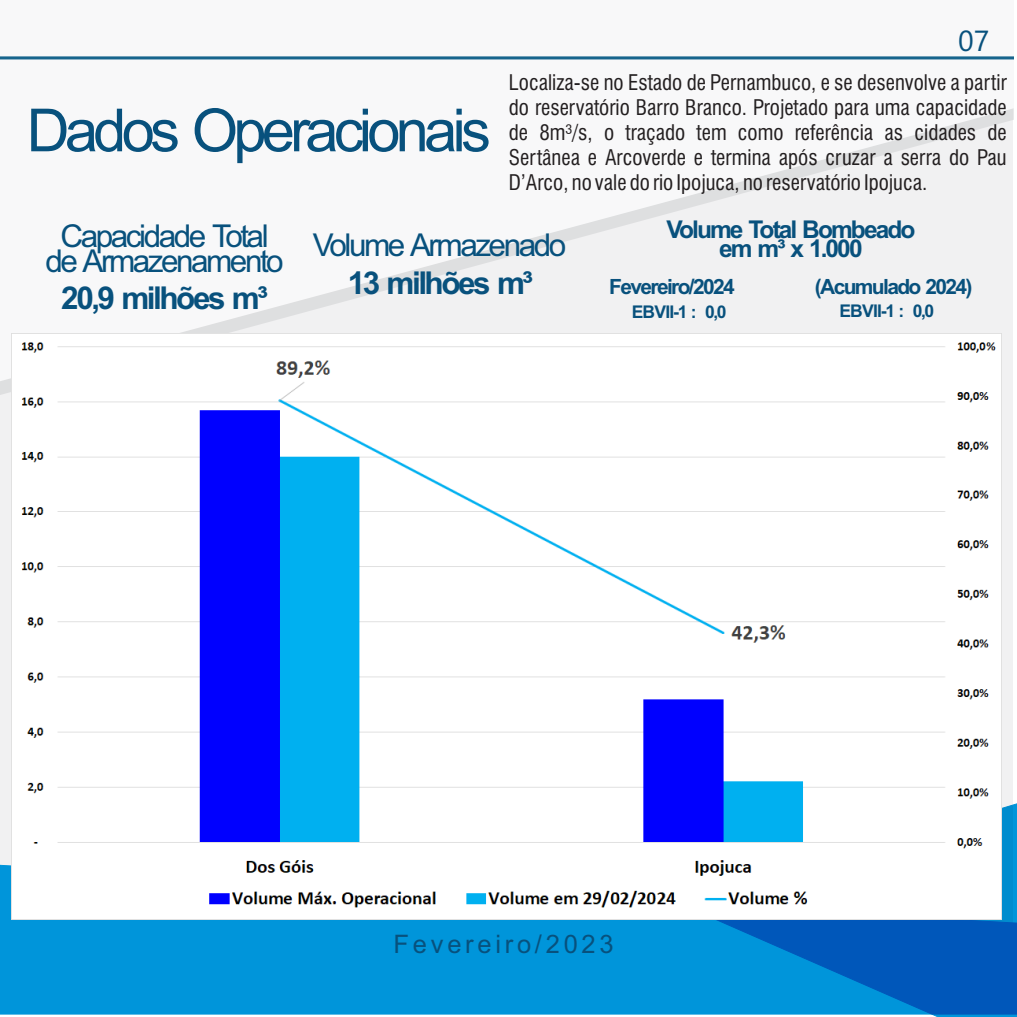
<style>
.page{position:relative;width:1017px;height:1017px;background:#fff}
.page>*{position:absolute;margin:0;border:0;box-sizing:border-box;transform-origin:0 0}
.t1{font:59.5px "Arial";letter-spacing:-.08em;color:#08517d}
.t2{font:31.5px/24.7px "Arial";letter-spacing:-.08em;color:#08517d;text-align:center}
.t3{font:700 31.5px "Arial";letter-spacing:-.08em;color:#08517d}
.t4{font:29.05px "Ebrima";color:#08517d}
.t5{font:25.55px "Arial";color:#08517d}
.t6{font:700 24.5px/19.1px "Arial";letter-spacing:-.08em;color:#08517d;text-align:center}
.t7{font:condensed 21px/25.2px "Swiss 721 BT";color:#231f20;text-align:justify}
.t8{font:700 21px "Arial";letter-spacing:-.08em;color:#08517d}
.t9{font:700 17.5px "Arial";letter-spacing:-.045em;color:#08517d}
</style>
<div class="page">
<svg style="left:0;top:59px;width:1013px;height:328px"></svg>
<svg style="left:0;top:56px;width:1013px;height:3px"></svg>
<div style="left:0;top:865px;width:681px;height:149px;background:#0095da"></div>
<svg style="left:681px;top:802px;width:336px;height:215px;fill:#0057ba"></svg>
<img style="left:11px;top:334px;width:990px;height:585px">
<h1 class="t1" style="left:27px;top:108px;width:466px">Dados Operacionais</h1>
<h3 class="t4" style="left:958px;top:30px;width:33px">07</h3>
<p class="t7" style="left:509px;top:72px;width:499px">Localiza-se no Estado de Pernambuco, e se desenvolve a partir do reservatório Barro Branco. Projetado para uma capacidade de 8m³/s, o traçado tem como referência as cidades de Sertânea e Arcoverde e termina após cruzar a serra do Pau D’Arco, no vale do rio Ipojuca, no reservatório Ipojuca.</p>
<h2 class="t2" style="left:45px;top:227px;width:240px">Capacidade Total de Armazenamento</h2>
<h2 class="t2" style="left:313px;top:236px;width:255px">Volume Armazenado</h2>
<h2 class="t3" style="left:61px;top:286px;width:208px">20,9 milhões m³</h2>
<h2 class="t3" style="left:348px;top:271px;width:187px">13 milhões m³</h2>
<p class="t6" style="left:666px;top:222px;width:250px">Volume Total Bombeado em m³ x 1.000</p>
<p class="t8" style="left:609px;top:278px;width:127px">Fevereiro/2024</p>
<p class="t8" style="left:815px;top:278px;width:159px">(Acumulado 2024)</p>
<p class="t9" style="left:632px;top:305px;width:97px">EBVII-1 : 0,0</p>
<p class="t9" style="left:839px;top:305px;width:97px">EBVII-1 : 0,0</p>
<p class="t5" style="left:394px;top:935px;width:222px">F e v e r e i r o / 2 0 2 3</p>
</div>
